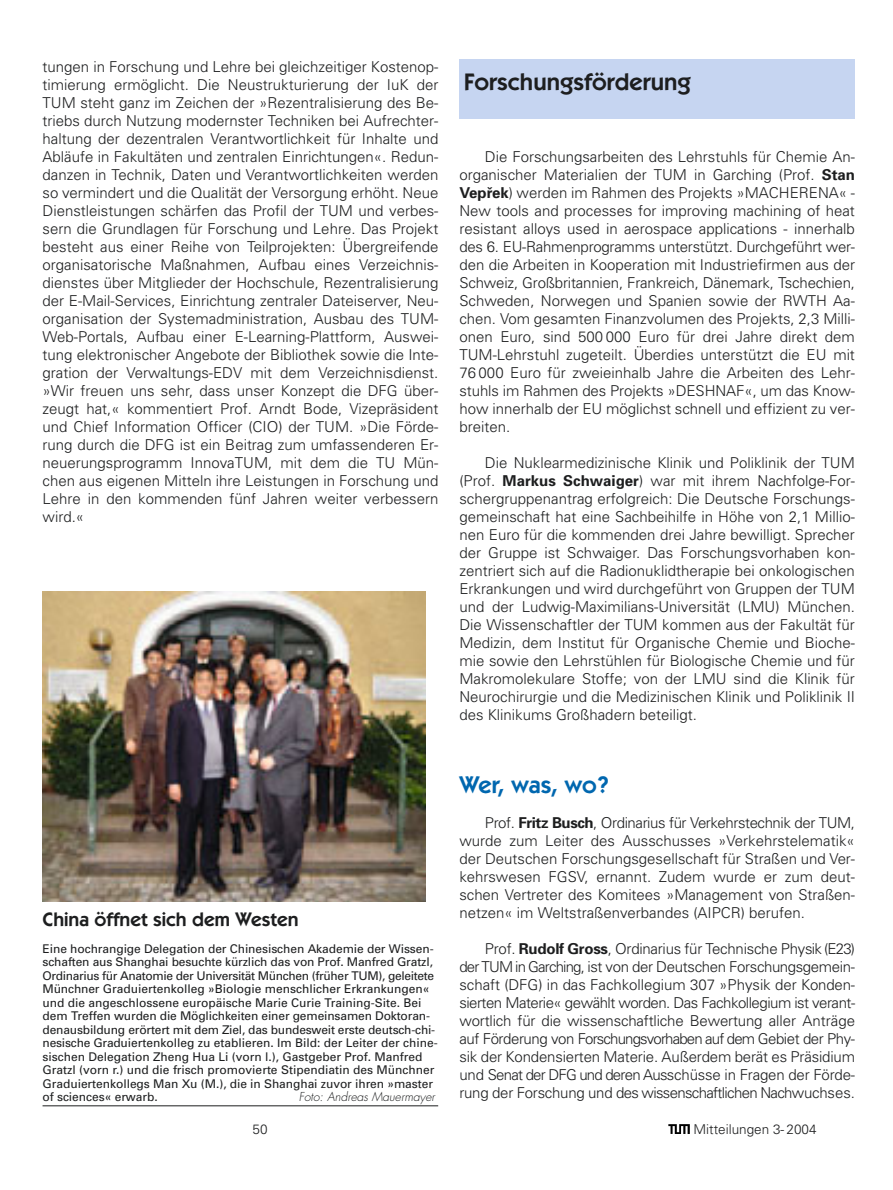
<style>
.page{position:relative;width:893px;height:1190px;background:#fff}
.page>*{position:absolute;margin:0;border:0;box-sizing:border-box;transform-origin:0 0}
.t1{font:600 24px "Itc Kabel";color:#1d1e1f}
.t2{font:600 24px "Itc Kabel";color:#0067af}
.t3{font:600 19.5px "Itc Kabel";color:#1d1e1f}
.t4{font:300 15px/18px "Univers";color:#1d1e1f;text-align:justify}
.t5{font:300 13.5px "Univers";color:#1d1e1f}
.t6{font:12px/13.5px "Univers";letter-spacing:-.005em;color:#1d1e1f}
.t7{font:italic 300 12px "Futura";color:#1d1e1f}
.s1{font-weight:700}
</style>
<div class="page">
<svg style="left:668px;top:1124px;width:21px;height:10px"></svg>
<div style="left:459px;top:60px;width:396px;height:59px;background:#c6d5f1"></div>
<hr style="left:43px;top:1105px;width:395px;height:1px;background:#1d1e1f">
<img style="left:43px;top:591px;width:382px;height:310px">
<p class="t4" style="left:43px;top:59px;width:397px">tungen in Forschung und Lehre bei gleichzeitiger Kostenop&shy;timierung ermöglicht. Die Neustrukturierung der IuK der TUM steht ganz im Zeichen der »Rezentralisierung des Be&shy;triebs durch Nutzung modernster Techniken bei Aufrechter&shy;haltung der dezentralen Verantwortlichkeit für Inhalte und Abläufe in Fakultäten und zentralen Einrichtungen«. Redun&shy;danzen in Technik, Daten und Verantwortlichkeiten werden so vermindert und die Qualität der Versorgung erhöht. Neue Dienstleistungen schärfen das Profil der TUM und verbes&shy;sern die Grundlagen für Forschung und Lehre. Das Projekt besteht aus einer Reihe von Teilprojekten: Übergreifende organisatorische Maßnahmen, Aufbau eines Verzeichnis&shy;dienstes über Mitglieder der Hochschule, Rezentralisierung der E-Mail-Services, Einrichtung zentraler Dateiserver, Neu&shy;organisation der Systemadministration, Ausbau des TUM-Web-Portals, Aufbau einer E-Learning-Plattform, Auswei&shy;tung elektronischer Angebote der Bibliothek sowie die Inte&shy;gration der Verwaltungs-EDV mit dem Verzeichnisdienst. »Wir freuen uns sehr, dass unser Konzept die DFG über&shy;zeugt hat,« kommentiert Prof. Arndt Bode, Vizepräsident und Chief Information Officer (CIO) der TUM. »Die Förde&shy;rung durch die DFG ist ein Beitrag zum umfassenderen Er&shy;neuerungsprogramm InnovaTUM, mit dem die TU Mün&shy;chen aus eigenen Mitteln ihre Leistungen in Forschung und Lehre in den kommenden fünf Jahren weiter verbessern wird.«</p>
<h1 class="t1" style="left:464px;top:73px;width:228px">Forschungsförderung</h1>
<p class="t4" style="left:459px;top:149px;width:397px;text-indent:26px">Die Forschungsarbeiten des Lehrstuhls für Chemie An&shy;organischer Materialien der TUM in Garching (Prof. <span class="s1">Stan Veprˇek</span>) werden im Rahmen des Projekts »MACHERENA« - New tools and processes for improving machining of heat resistant alloys used in aerospace applications - innerhalb des 6. EU-Rahmenprogramms unterstützt. Durchgeführt wer&shy;den die Arbeiten in Kooperation mit Industriefirmen aus der Schweiz, Großbritannien, Frankreich, Dänemark, Tschechien, Schweden, Norwegen und Spanien sowie der RWTH Aa&shy;chen. Vom gesamten Finanzvolumen des Projekts, 2,3 Milli&shy;onen Euro, sind 500 000 Euro für drei Jahre direkt dem TUM-Lehrstuhl zugeteilt. Überdies unterstützt die EU mit 76 000 Euro für zweieinhalb Jahre die Arbeiten des Lehr&shy;stuhls im Rahmen des Projekts »DESHNAF«, um das Know&shy;how innerhalb der EU möglichst schnell und effizient zu ver&shy;breiten.</p>
<p class="t4" style="left:459px;top:455px;width:397px;text-indent:26px">Die Nuklearmedizinische Klinik und Poliklinik der TUM (Prof. <span class="s1">Markus Schwaiger</span>) war mit ihrem Nachfolge-For&shy;schergruppenantrag erfolgreich: Die Deutsche Forschungs&shy;gemeinschaft hat eine Sachbeihilfe in Höhe von 2,1 Millio&shy;nen Euro für die kommenden drei Jahre bewilligt. Sprecher der Gruppe ist Schwaiger. Das Forschungsvorhaben kon&shy;zentriert sich auf die Radionuklidtherapie bei onkologischen Erkrankungen und wird durchgeführt von Gruppen der TUM und der Ludwig-Maximilians-Universität (LMU) München.<br>Die Wissenschaftler der TUM kommen aus der Fakultät für Medizin, dem Institut für Organische Chemie und Bioche&shy;mie sowie den Lehrstühlen für Biologische Chemie und für Makromolekulare Stoffe; von der LMU sind die Klinik für Neurochirurgie und die Medizinischen Klinik und Poliklinik II des Klinikums Großhadern beteiligt.</p>
<h2 class="t3" style="left:43px;top:912px;width:258px">China öffnet sich dem Westen</h2>
<p class="t6" style="left:43px;top:942px;width:397px">Eine hochrangige Delegation der Chinesischen Akademie der Wissen&shy;schaften aus Shanghai besuchte kürzlich das von Prof. Manfred Gratzl, Ordinarius für Anatomie der Universität München (früher TUM), geleitete Münchner Graduiertenkolleg »Biologie menschlicher Erkrankungen« und die angeschlossene europäische Marie Curie Training-Site. Bei dem Treffen wurden die Möglichkeiten einer gemeinsamen Doktoran&shy;denausbildung erörtert mit dem Ziel, das bundesweit erste deutsch-chi&shy;nesische Graduiertenkolleg zu etablieren. Im Bild: der Leiter der chine&shy;sischen Delegation Zheng Hua Li (vorn l.), Gastgeber Prof. Manfred Gratzl (vorn r.) und die frisch promovierte Stipendiatin des Münchner Graduiertenkollegs Man Xu (M.), die in Shanghai zuvor ihren »master of sciences« erwarb.</p>
<p class="t7" style="left:299px;top:1091px;width:138px">Foto: Andreas Mauermayer</p>
<h1 class="t2" style="left:459px;top:776px;width:151px">Wer, was, wo?</h1>
<p class="t4" style="left:459px;top:815px;width:397px;text-indent:26px">Prof. <span class="s1">Fritz Busch</span>, Ordinarius für Verkehrstechnik der TUM, wurde zum Leiter des Ausschusses »Verkehrstelematik« der Deutschen Forschungsgesellschaft für Straßen und Ver&shy;kehrswesen FGSV, ernannt. Zudem wurde er zum deut&shy;schen Vertreter des Komitees »Management von Straßen&shy;netzen« im Weltstraßenverbandes (AIPCR) berufen.</p>
<p class="t4" style="left:459px;top:941px;width:397px;text-indent:26px">Prof. <span class="s1">Rudolf Gross</span>, Ordinarius für Technische Physik (E23) der TUM in Garching, ist von der Deutschen Forschungsgemein&shy;schaft (DFG) in das Fachkollegium 307 »Physik der Konden&shy;sierten Materie« gewählt worden. Das Fachkollegium ist verant&shy;wortlich für die wissenschaftliche Bewertung aller Anträge auf Förderung von Forschungsvorhaben auf dem Gebiet der Phy&shy;sik der Kondensierten Materie. Außerdem berät es Präsidium und Senat der DFG und deren Ausschüsse in Fragen der Förde&shy;rung der Forschung und des wissenschaftlichen Nachwuchses.</p>
<p class="t5" style="left:252px;top:1124px;width:17px">50</p>
<p class="t5" style="left:693px;top:1124px;width:125px">Mitteilungen 3- 2004</p>
</div>
